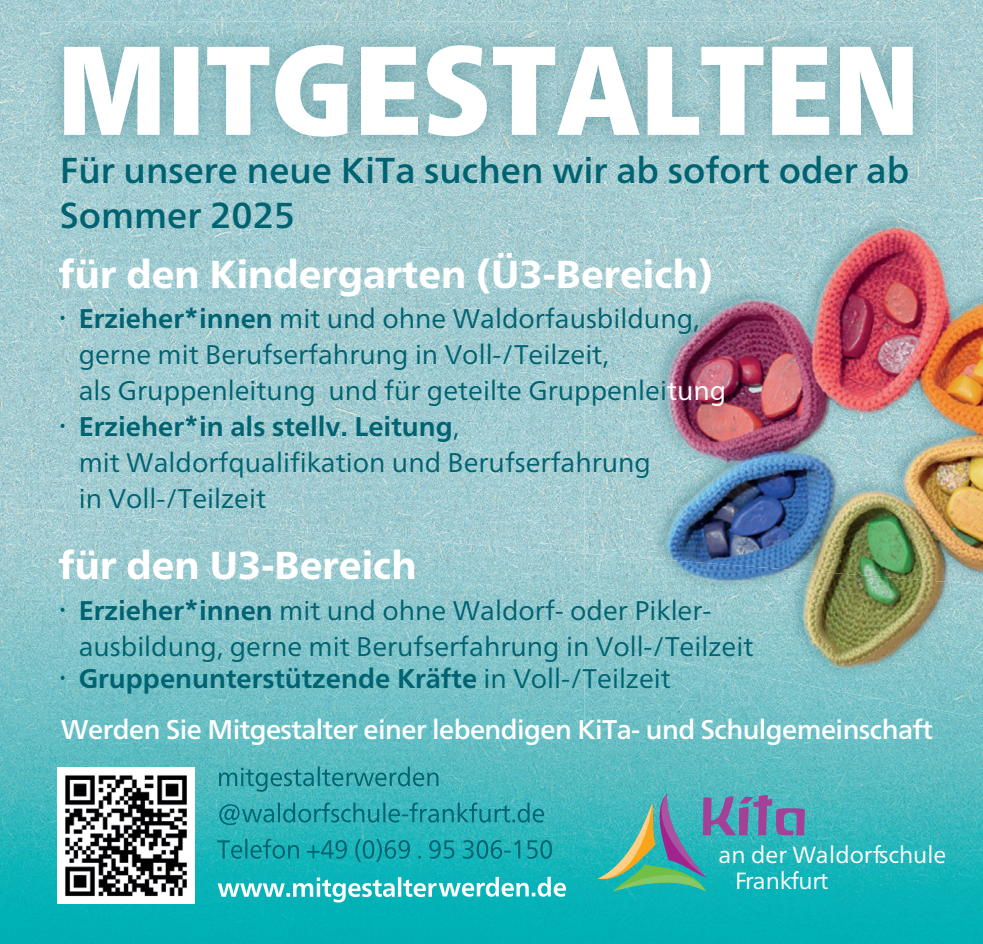
<style>
.page{position:relative;width:983px;height:944px;background:#fff}
.page>*{position:absolute;margin:0;border:0;box-sizing:border-box;transform-origin:0 0}
.t1{font:55.2px "FWS FFM";color:#a34097}
.t2{font:800 39px "Frutiger Neue LT";color:#fff}
.t3{font:500 36px/45px "Frutiger Neue LT";color:#006371}
.t4{font:27px/36px "Frutiger Neue LT";color:#006371}
.t5{font:500 27px "Frutiger Neue LT";letter-spacing:-.02em;color:#fff}
.t6{font:700 27px "Frutiger Neue LT";color:#006371}
.t7{font:23.4px/26.7px "Frutiger Neue LT";color:#fff}
.s1{font-weight:700}
.s2{color:#fff}
.s3{font-weight:400}
</style>
<div class="page">
<img style="left:0;top:0;width:982px;height:184px">
<img style="left:98px;top:184px;width:486px;height:323px">
<img style="left:0;top:184px;width:98px;height:323px">
<img style="left:63px;top:160px;width:845px;height:23px">
<img style="left:0;top:682px;width:982px;height:262px">
<img style="left:0;top:507px;width:584px;height:175px">
<img style="left:58px;top:767px;width:136px;height:136px">
<img style="left:40px;top:22px;width:896px;height:138px">
<svg style="left:64px;top:45px;width:848px;height:92px"></svg>
<svg style="left:217px;top:877px;width:349px;height:25px"></svg>
<svg style="left:217px;top:839px;width:335px;height:23px;background:#14a4ab"></svg>
<svg style="left:219px;top:803px;width:325px;height:22px;background:#2aa4ab"></svg>
<svg style="left:219px;top:766px;width:219px;height:26px;background:#3ea9af"></svg>
<img style="left:584px;top:184px;width:398px;height:369px">
<img style="left:584px;top:553px;width:398px;height:169px">
<img style="left:601px;top:196px;width:381px;height:359px">
<img style="left:597px;top:555px;width:385px;height:161px">
<svg style="left:597px;top:793px;width:109px;height:99px;background:#53aca3"></svg>
<svg style="left:61px;top:316px;width:4px;height:5px"></svg>
<svg style="left:61px;top:424px;width:4px;height:4px"></svg>
<svg style="left:61px;top:608px;width:4px;height:4px"></svg>
<svg style="left:61px;top:676px;width:4px;height:4px"></svg>
<h3 class="t3" style="left:60px;top:148px;width:850px">Für unsere neue KiTa suchen wir ab sofort oder ab<br>Sommer 2025</h3>
<h2 class="t2" style="left:58px;top:251px;width:655px">für den Kindergarten (Ü3-Bereich)</h2>
<p class="t4" style="left:79px;top:301px;width:649px"><span class="s1">Erzieher*innen</span> mit und ohne Waldorfausbildung, gerne mit Berufserfahrung in Voll-/Teilzeit,<br>als Gruppenleitung und für geteilte Gruppenlei<span class="s2">tung </span><span class="s1">Erzieher*in als stellv. Leitung</span>,<br>mit Waldorfqualifikation und Berufserfahrung<br>in Voll-/Teilzeit</p>
<h2 class="t2" style="left:58px;top:542px;width:360px">für den U3-Bereich</h2>
<p class="t4" style="left:79px;top:592px;width:676px"><span class="s1">Erzieher*innen</span> mit und ohne Waldorf- oder Pikler&shy;ausbildung, gerne mit Berufserfahrung in Voll-/Teilzeit</p>
<p class="t6" style="left:79px;top:663px;width:593px">Gruppenunterstützende Kräfte <span class="s3">in Voll-/Teilzeit</span></p>
<p class="t5" style="left:61px;top:714px;width:873px">Werden Sie Mitgestalter einer lebendigen KiTa- und Schulgemeinschaft</p>
<h1 class="t1" style="left:702px;top:780px;width:108px">Kita</h1>
<p class="t7" style="left:735px;top:841px;width:213px;text-indent:-17px">an der Waldorfschule<br>Frankfurt</p>
</div>
